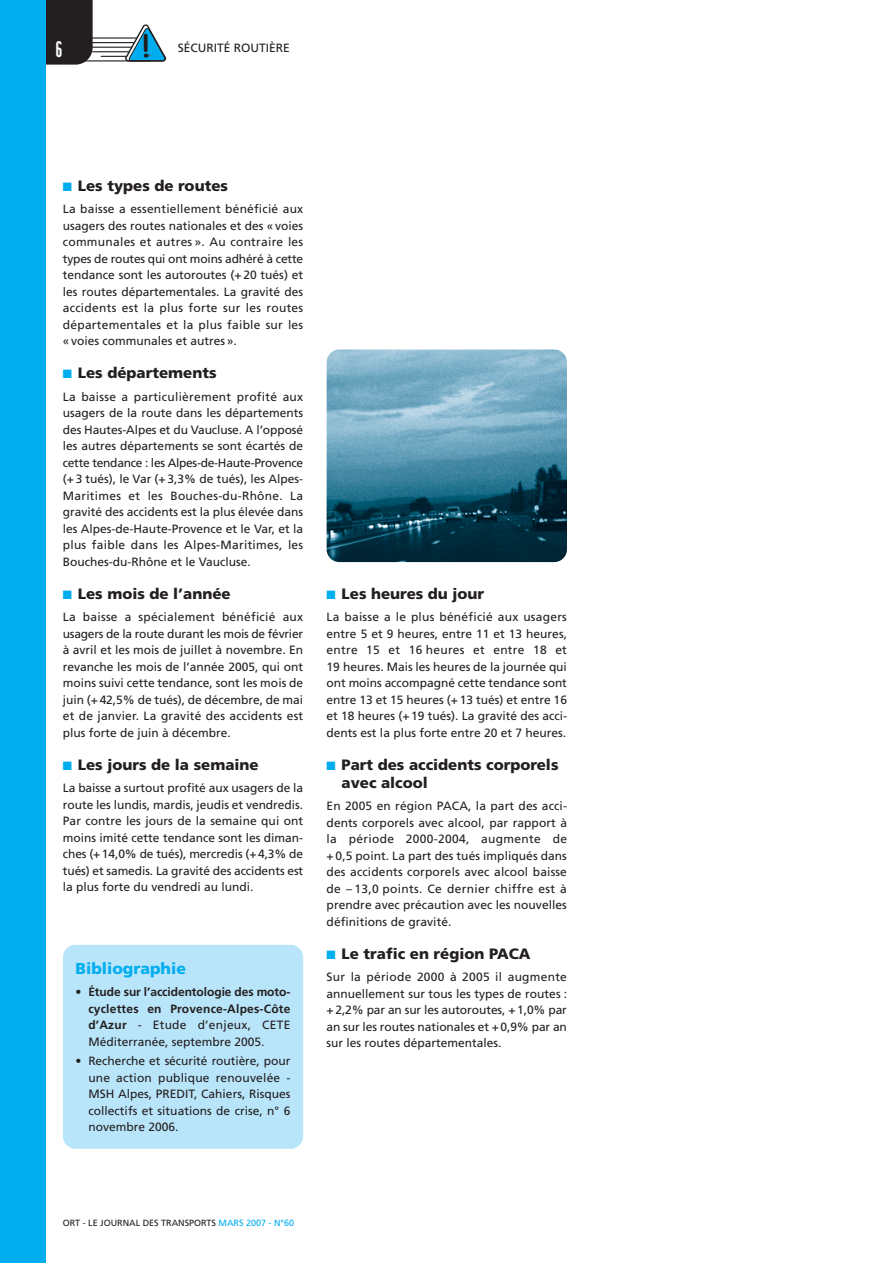
<style>
.page{position:relative;width:893px;height:1263px;background:#fff}
.page>*{position:absolute;margin:0;border:0;box-sizing:border-box;transform-origin:0 0}
.t1{font:900 27px "Modula";color:#fff}
.t2{font:900 15.75px "Frutiger";color:#00adef}
.t3{font:900 15px/18px "Frutiger";color:#231f20}
.t4{font:12px/16.5px "Frutiger";color:#231f20;text-align:justify}
.t5{font:700 12px/16.5px "Frutiger";letter-spacing:.015em;color:#231f20;text-align:justify}
.t6{font:9px "Frutiger";color:#231f20}
.s1{color:#00adef}
.s2{font-weight:400}
</style>
<div class="page">
<div style="left:63px;top:945px;width:240px;height:204px;background:#b9e5fa;border-radius:13px"></div>
<div style="left:46px;top:1px;width:47px;height:64px;background:#231f20"></div>
<div style="left:0;top:1px;width:46px;height:1262px;background:#00adef"></div>
<hr style="left:90px;top:37px;width:47px;height:2px;background:#231f20">
<hr style="left:84px;top:42px;width:50px;height:1px;background:#231f20">
<hr style="left:84px;top:47px;width:48px;height:1px;background:#231f20">
<hr style="left:93px;top:51px;width:36px;height:1px;background:#231f20">
<svg style="left:101px;top:24px;width:66px;height:38px"></svg>
<hr style="left:84px;top:60px;width:66px;height:1px;background:#231f20">
<img style="left:326px;top:349px;width:241px;height:213px;border-radius:13px">
<h1 class="t1" style="left:55px;top:40px;width:8px">6</h1>
<p class="t4" style="left:178px;top:41px;width:114px">SÉCURITÉ ROUTIÈRE</p>
<p class="t3" style="left:63px;top:178px;width:167px"><span class="s1">■</span> Les types de routes</p>
<p class="t4" style="left:63px;top:202px;width:242px">La baisse a essentiellement bénéficié aux usagers des routes nationales et des « voies communales et autres ». Au contraire les types de routes qui ont moins adhéré à cette tendance sont les autoroutes (+ 20 tués) et les routes départementales. La gravité des accidents est la plus forte sur les routes départementales et la plus faible sur les « voies communales et autres ».</p>
<p class="t3" style="left:63px;top:365px;width:155px"><span class="s1">■</span> Les départements</p>
<p class="t4" style="left:63px;top:389px;width:242px">La baisse a particulièrement profité aux usagers de la route dans les départements des Hautes-Alpes et du Vaucluse. A l’opposé les autres départements se sont écartés de cette tendance : les Alpes-de-Haute-Provence (+ 3 tués), le Var (+ 3,3% de tués), les Alpes-Maritimes et les Bouches-du-Rhône. La gravité des accidents est la plus élevée dans les Alpes-de-Haute-Provence et le Var, et la plus faible dans les Alpes-Maritimes, les Bouches-du-Rhône et le Vaucluse.</p>
<p class="t3" style="left:63px;top:586px;width:169px"><span class="s1">■</span> Les mois de l’année</p>
<p class="t4" style="left:63px;top:610px;width:242px">La baisse a spécialement bénéficié aux usagers de la route durant les mois de février à avril et les mois de juillet à novembre. En revanche les mois de l’année 2005, qui ont moins suivi cette tendance, sont les mois de juin (+42,5% de tués), de décembre, de mai et de janvier. La gravité des accidents est plus forte de juin à décembre.</p>
<p class="t3" style="left:63px;top:757px;width:197px"><span class="s1">■</span> Les jours de la semaine</p>
<p class="t4" style="left:63px;top:781px;width:242px">La baisse a surtout profité aux usagers de la route les lundis, mardis, jeudis et vendredis.<br>Par contre les jours de la semaine qui ont moins imité cette tendance sont les diman&shy;ches (+14,0% de tués), mercredis (+4,3% de tués) et samedis. La gravité des accidents est la plus forte du vendredi au lundi.</p>
<h2 class="t2" style="left:76px;top:962px;width:112px">Bibliographie</h2>
<p class="t5" style="left:88px;top:985px;width:203px;text-indent:-13px"><span class="s2">•</span> Étude sur l’accidentologie des moto&shy;cyclettes en Provence-Alpes-Côte d’Azur <span class="s2">- Etude d’enjeux, CETE Méditerranée, septembre 2005.</span></p>
<p class="t4" style="left:88px;top:1054px;width:203px;text-indent:-13px">• Recherche et sécurité routière, pour une action publique renouvelée - MSH Alpes, PREDIT, Cahiers, Risques collectifs et situations de crise, n° 6 novembre 2006.</p>
<p class="t3" style="left:326px;top:586px;width:159px"><span class="s1">■</span> Les heures du jour</p>
<p class="t4" style="left:326px;top:610px;width:242px">La baisse a le plus bénéficié aux usagers entre 5 et 9 heures, entre 11 et 13 heures, entre 15 et 16 heures et entre 18 et 19 heures. Mais les heures de la journée qui ont moins accompagné cette tendance sont entre 13 et 15 heures (+ 13 tués) et entre 16 et 18 heures (+ 19 tués). La gravité des acci&shy;dents est la plus forte entre 20 et 7 heures.</p>
<p class="t3" style="left:341px;top:757px;width:218px;text-indent:-15px"><span class="s1">■</span> Part des accidents corporels avec alcool</p>
<p class="t4" style="left:326px;top:799px;width:242px">En 2005 en région PACA, la part des acci&shy;dents corporels avec alcool, par rapport à la période 2000-2004, augmente de + 0,5 point. La part des tués impliqués dans des accidents corporels avec alcool baisse de – 13,0 points. Ce dernier chiffre est à prendre avec précaution avec les nouvelles définitions de gravité.</p>
<p class="t3" style="left:326px;top:946px;width:205px"><span class="s1">■</span> Le trafic en région PACA</p>
<p class="t4" style="left:326px;top:970px;width:242px">Sur la période 2000 à 2005 il augmente annuellement sur tous les types de routes : +2,2% par an sur les autoroutes, +1,0% par an sur les routes nationales et +0,9% par an sur les routes départementales.</p>
<p class="t6" style="left:63px;top:1220px;width:233px">ORT - LE JOURNAL DES TRANSPORTS <span class="s1">MARS 2007 - N°60</span></p>
</div>
